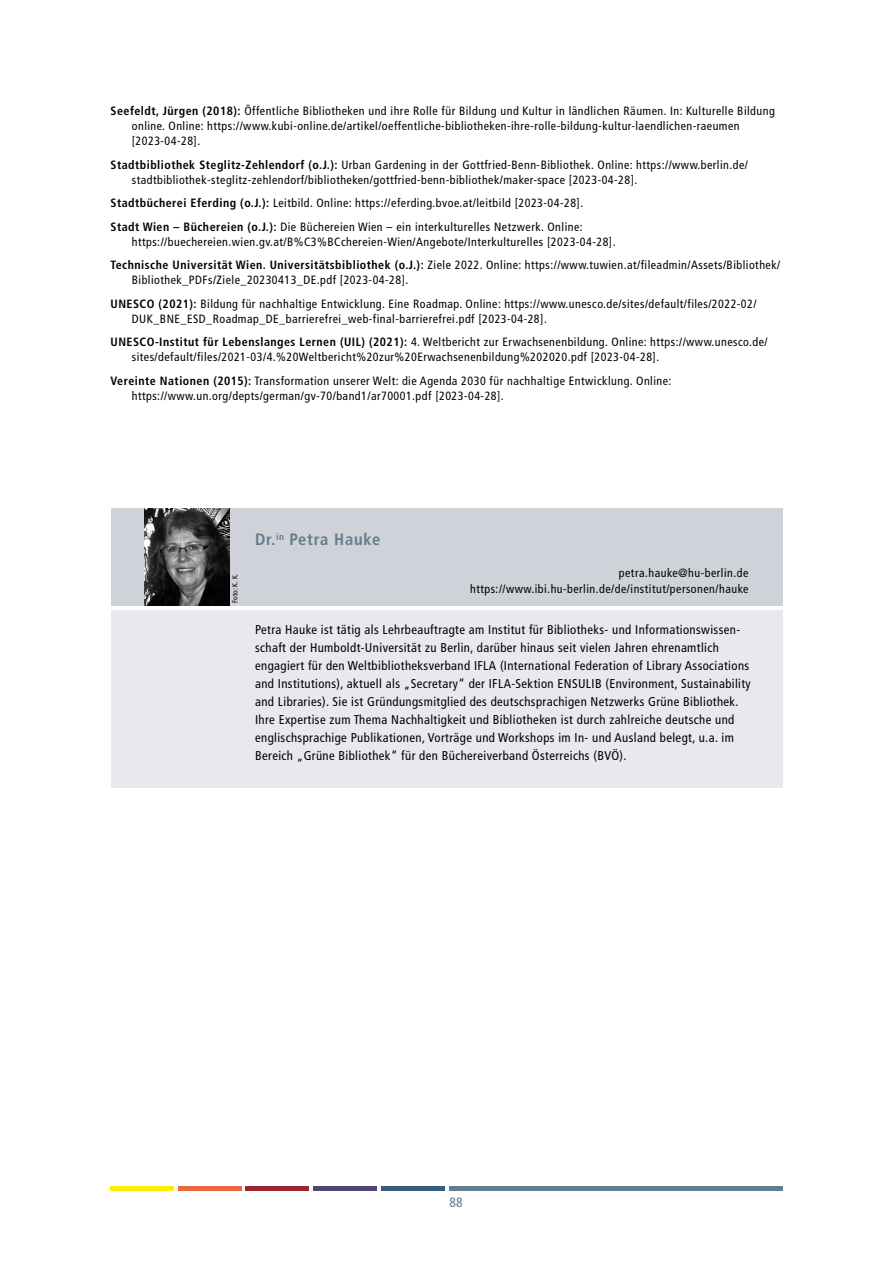
<style>
.page{position:relative;width:893px;height:1263px;background:#fff}
.page>*{position:absolute;margin:0;border:0;box-sizing:border-box;transform-origin:0 0}
.t1{font:700 condensed 16.5px "Frutiger LT Std";letter-spacing:.045em;color:#607e8c}
.t2{font:condensed 13.5px "Frutiger LT Std";color:#607e8c}
.CV{font:condensed 12.75px/18px "Frutiger LT Std";letter-spacing:.03em;color:#000}
.Literatur{font:condensed 12px/15px "Frutiger LT Std";letter-spacing:.04em;color:#000}
.CV_Kontakt{font:condensed 12px "Frutiger LT Std";letter-spacing:.04em;color:#000}
.t3{font:condensed 7.5px "Frutiger LT Std";color:#000}
.s1{font-weight:700}
</style>
<div class="page">
<div style="left:111px;top:1186px;width:63px;height:5px;background:#ffed00"></div>
<div style="left:178px;top:1186px;width:64px;height:5px;background:#e7693d"></div>
<div style="left:246px;top:1186px;width:63px;height:5px;background:#9c2531"></div>
<div style="left:313px;top:1186px;width:64px;height:5px;background:#534574"></div>
<div style="left:381px;top:1186px;width:63px;height:5px;background:#355d7c"></div>
<div style="left:449px;top:1186px;width:333px;height:5px;background:#607e8c"></div>
<div style="left:111px;top:508px;width:671px;height:98px;background:#cfd3d9"></div>
<div style="left:111px;top:610px;width:671px;height:177px;background:#e7e9ec"></div>
<img style="left:144px;top:508px;width:85px;height:98px">
<p class="Literatur" style="left:132px;top:104px;width:644px;text-indent:-21px"><span class="s1">Seefeldt, Jürgen (2018):</span> Öffentliche Bibliotheken und ihre Rolle für Bildung und Kultur in ländlichen Räumen. In: Kulturelle Bildung online. Online: https://www.kubi-online.de/artikel/oeffentliche-bibliotheken-ihre-rolle-bildung-kultur-laendlichen-raeumen [2023-04-28].</p>
<p class="Literatur" style="left:132px;top:157px;width:618px;text-indent:-21px"><span class="s1">Stadtbibliothek Steglitz-Zehlendorf (o.J.):</span> Urban Gardening in der Gottfried-Benn-Bibliothek. Online: https://www.berlin.de/ stadtbibliothek-steglitz-zehlendorf/bibliotheken/gottfried-benn-bibliothek/maker-space [2023-04-28].</p>
<p class="Literatur" style="left:111px;top:196px;width:474px"><span class="s1">Stadtbücherei Eferding (o.J.):</span> Leitbild. Online: https://eferding.bvoe.at/leitbild [2023-04-28].</p>
<p class="Literatur" style="left:132px;top:219px;width:485px;text-indent:-21px"><span class="s1">Stadt Wien – Büchereien (o.J.):</span> Die Büchereien Wien – ein interkulturelles Netzwerk. Online: https://buechereien.wien.gv.at/B%C3%BCchereien-Wien/Angebote/Interkulturelles [2023-04-28].</p>
<p class="Literatur" style="left:132px;top:258px;width:650px;text-indent:-21px"><span class="s1">Technische Universität Wien. Universitätsbibliothek (o.J.):</span> Ziele 2022. Online: https://www.tuwien.at/fileadmin/Assets/Bibliothek/<br>Bibliothek_PDFs/Ziele_20230413_DE.pdf [2023-04-28].</p>
<p class="Literatur" style="left:132px;top:296px;width:626px;text-indent:-21px"><span class="s1">UNESCO (2021):</span> Bildung für nachhaltige Entwicklung. Eine Roadmap. Online: https://www.unesco.de/sites/default/files/2022-02/<br>DUK_BNE_ESD_Roadmap_DE_barrierefrei_web-final-barrierefrei.pdf [2023-04-28].</p>
<p class="Literatur" style="left:132px;top:335px;width:637px;text-indent:-21px"><span class="s1">UNESCO-Institut für Lebenslanges Lernen (UIL) (2021):</span> 4. Weltbericht zur Erwachsenenbildung. Online: https://www.unesco.de/ sites/default/files/2021-03/4.%20Weltbericht%20zur%20Erwachsenenbildung%202020.pdf [2023-04-28].</p>
<p class="Literatur" style="left:132px;top:373px;width:541px;text-indent:-21px"><span class="s1">Vereinte Nationen (2015):</span> Transformation unserer Welt: die Agenda 2030 für nachhaltige Entwicklung. Online: https://www.un.org/depts/german/gv-70/band1/ar70001.pdf [2023-04-28].</p>
<p class="t3" style="left:230px;top:603px;width:30px;rotate:-90deg">Foto: K. K.</p>
<h1 class="t1" style="left:255px;top:530px;width:127px">Dr.<sup>in</sup> Petra Hauke</h1>
<p class="CV_Kontakt" style="left:619px;top:566px;width:131px">petra.hauke@hu-berlin.de</p>
<p class="CV_Kontakt" style="left:470px;top:582px;width:280px">https://www.ibi.hu-berlin.de/de/institut/personen/hauke</p>
<p class="CV" style="left:255px;top:620px;width:497px">Petra Hauke ist tätig als Lehrbeauftragte am Institut für Bibliotheks- und Informationswissen&shy;schaft der Humboldt-Universität zu Berlin, darüber hinaus seit vielen Jahren ehrenamtlich engagiert für den Weltbibliotheksverband IFLA (International Federation of Library Associations and Institutions), aktuell als „Secretary“ der IFLA-Sektion ENSULIB (Environment, Sustainability and Libraries). Sie ist Gründungsmitglied des deutschsprachigen Netzwerks Grüne Bibliothek.<br>Ihre Expertise zum Thema Nachhaltigkeit und Bibliotheken ist durch zahlreiche deutsche und englischsprachige Publikationen, Vorträge und Workshops im In- und Ausland belegt, u.a. im Bereich „Grüne Bibliothek“ für den Büchereiverband Österreichs (BVÖ).</p>
<p class="t2" style="left:449px;top:1195px;width:15px">88</p>
</div>
